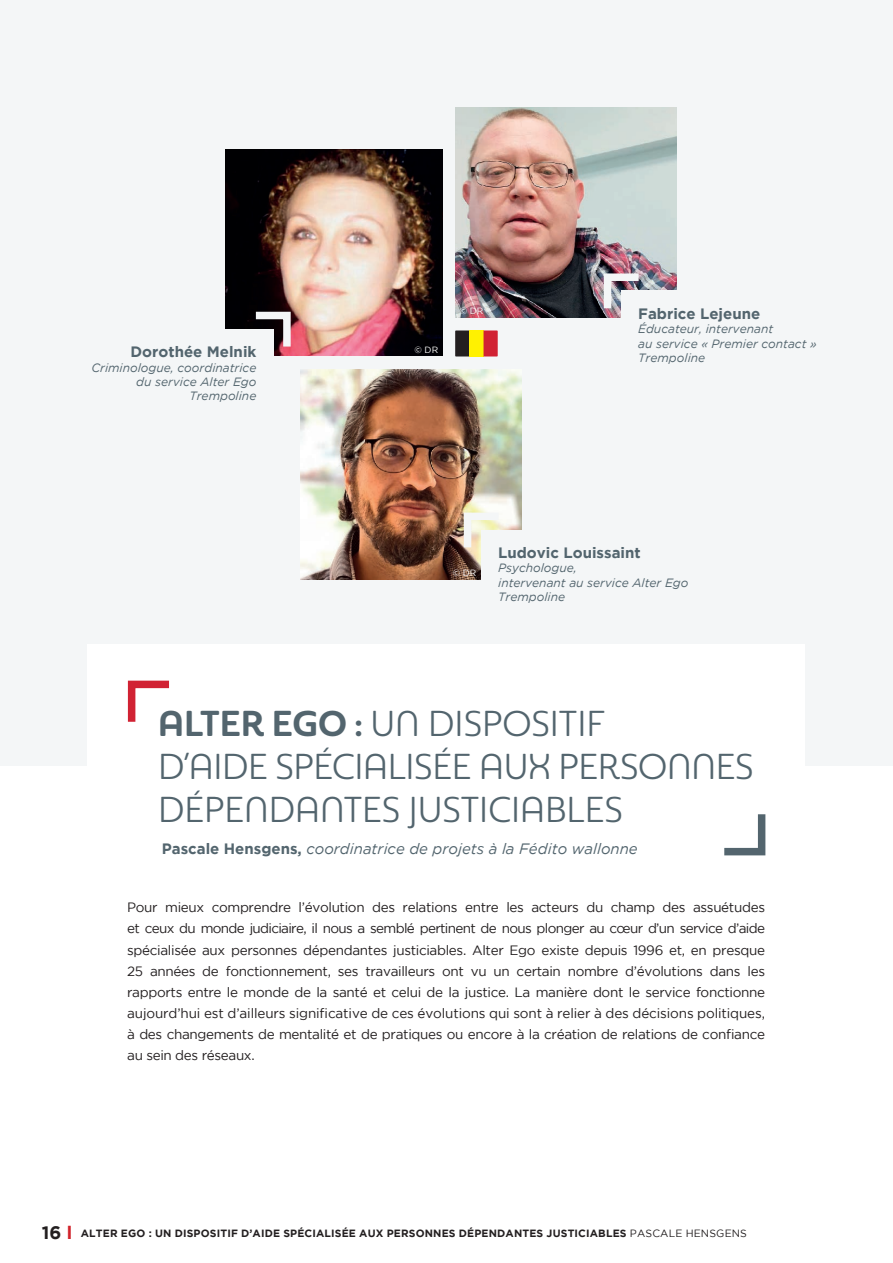
<style>
.page{position:relative;width:893px;height:1263px;background:#fff}
.page>*{position:absolute;margin:0;border:0;box-sizing:border-box;transform-origin:0 0}
.t1{font:36px/43.2px "Sangli Nor Reg";color:#53656e}
.t2{font:italic 15px "Gotham";color:#53656e}
.t3{font:700 15px "Gotham";color:#53656e}
.t4{font:13.5px/21px "Gotham";letter-spacing:-.025em;color:#231f20;text-align:justify}
.t5{font:italic 12px/14.4px "Gotham";color:#53656e}
.t6{font:700 10.5px "Gotham";letter-spacing:.015em;color:#231f20}
.t7{font:9px "Gotham";color:#fff}
.s1{font-family:"Sangli Nor Bol"}
.s2{font-weight:700;font-style:normal}
.s3{font-size:18px}
.s4{font-size:18px;color:#d1232a}
.s5{font-weight:400}
</style>
<div class="page">
<div style="left:0;top:0;width:893px;height:766px;background:#f4f6f7"></div>
<div style="left:88px;top:645px;width:717px;height:182px;background:#fff"></div>
<svg style="left:127px;top:680px;width:42px;height:42px"></svg>
<svg style="left:724px;top:814px;width:42px;height:42px"></svg>
<img style="left:301px;top:369px;width:221px;height:211px">
<img style="left:455px;top:107px;width:221px;height:211px">
<img style="left:226px;top:150px;width:216px;height:205px">
<div style="left:481px;top:530px;width:334px;height:88px;background:#f4f6f7"></div>
<svg style="left:460px;top:509px;width:46px;height:46px"></svg>
<div style="left:621px;top:291px;width:217px;height:88px;background:#f4f6f7"></div>
<div style="left:0;top:329px;width:273px;height:88px;background:#f4f6f7"></div>
<img style="left:600px;top:270px;width:46px;height:46px">
<svg style="left:248px;top:308px;width:46px;height:46px"></svg>
<svg style="left:455px;top:330px;width:14px;height:26px"></svg>
<div style="left:469px;top:330px;width:15px;height:26px;background:#fff101"></div>
<svg style="left:484px;top:330px;width:14px;height:26px"></svg>
<p class="t3" style="left:131px;top:343px;width:127px">Dorothée Melnik</p>
<p class="t5" style="left:91px;top:360px;width:167px;text-align:right">Criminologue, coordinatrice du service Alter Ego<br>Trempoline</p>
<p class="t7" style="left:414px;top:345px;width:25px">© DR</p>
<p class="t7" style="left:460px;top:306px;width:25px">© DR</p>
<p class="t3" style="left:638px;top:305px;width:123px">Fabrice Lejeune</p>
<p class="t5" style="left:638px;top:322px;width:180px">Éducateur, intervenant<br>au service « Premier contact »</p>
<p class="t5" style="left:638px;top:351px;width:69px">Trempoline</p>
<p class="t7" style="left:453px;top:568px;width:25px">© DR</p>
<p class="t3" style="left:498px;top:544px;width:144px">Ludovic Louissaint</p>
<p class="t5" style="left:498px;top:561px;width:192px">Psychologue,<br>intervenant au service Alter Ego<br>Trempoline</p>
<h1 class="t1" style="left:158px;top:703px;width:597px"><span class="s1">ALTER EGO :</span> UN DISPOSITIF<br>D’AIDE SPÉCIALISÉE AUX PERSONNES<br>DÉPENDANTES JUSTICIABLES</h1>
<p class="t2" style="left:162px;top:840px;width:477px"><span class="s2">Pascale Hensgens,</span> coordinatrice de projets à la Fédito wallonne</p>
<p class="t4" style="left:127px;top:897px;width:639px">Pour mieux comprendre l’évolution des relations entre les acteurs du champ des assuétudes et ceux du monde judiciaire, il nous a semblé pertinent de nous plonger au cœur d’un service d’aide spécialisée aux personnes dépendantes justiciables. Alter Ego existe depuis 1996 et, en presque 25 années de fonctionnement, ses travailleurs ont vu un certain nombre d’évolutions dans les rapports entre le monde de la santé et celui de la justice. La manière dont le service fonctionne aujourd’hui est d’ailleurs significative de ces évolutions qui sont à relier à des décisions politiques, à des changements de mentalité et de pratiques ou encore à la création de relations de confiance au sein des réseaux.</p>
<p class="t6" style="left:42px;top:1227px;width:707px"><span class="s3">16</span> <span class="s4">l</span> ALTER EGO : UN DISPOSITIF D’AIDE SPÉCIALISÉE AUX PERSONNES DÉPENDANTES JUSTICIABLES <span class="s5">PASCALE HENSGENS</span></p>
</div>
